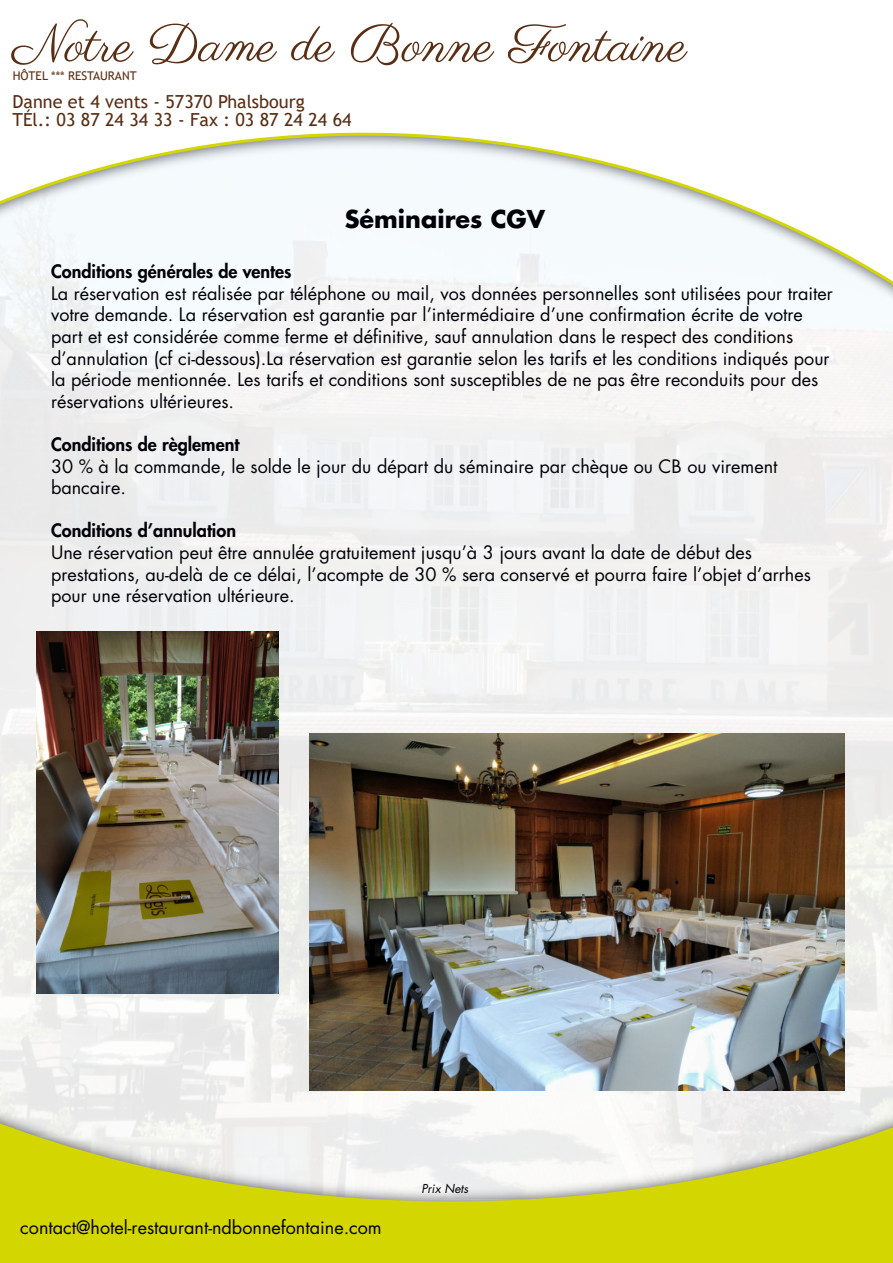
<style>
.page{position:relative;width:893px;height:1263px;background:#fff}
.page>*{position:absolute;margin:0;border:0;box-sizing:border-box;transform-origin:0 0}
.t1{font:52.65px "Parisienne";color:#582e14}
.t2{font:700 24px "Futura Std";color:#000007}
.t3{font:18px/21.6px "Futura Std";color:#000007}
.t4{font:800 18px "Futura Std";color:#000007}
.t5{font:18px/18px "Trebuchet MS";color:#582e14}
.t6{font:12px "Trebuchet MS";color:#582e14}
.t7{font:italic 12px "Futura Std";color:#000007}
</style>
<div class="page">
<div style="left:0;top:433px;width:893px;height:603px;background:#f0f0f0"></div>
<svg style="left:0;top:1036px;width:893px;height:227px"></svg>
<svg style="left:0;top:132px;width:893px;height:301px;fill:#f5f9fb"></svg>
<img style="left:788px;top:132px;width:81px;height:64px">
<img style="left:37px;top:631px;width:241px;height:363px">
<img style="left:309px;top:733px;width:535px;height:357px">
<h1 class="t1" style="left:13px;top:12px;width:676px">Notre Dame de Bonne Fontaine</h1>
<p class="t6" style="left:13px;top:71px;width:125px">HÔTEL *** RESTAURANT</p>
<p class="t5" style="left:13px;top:94px;width:341px">Danne et 4 vents - 57370 Phalsbourg<br>TÉl.: 03 87 24 34 33 - Fax : 03 87 24 24 64</p>
<h2 class="t2" style="left:345px;top:208px;width:202px">Séminaires CGV</h2>
<p class="t4" style="left:51px;top:263px;width:242px">Conditions générales de ventes</p>
<p class="t3" style="left:51px;top:283px;width:783px">La réservation est réalisée par téléphone ou mail, vos données personnelles sont utilisées pour traiter votre demande. La réservation est garantie par l’intermédiaire d’une confirmation écrite de votre part et est considérée comme ferme et définitive, sauf annulation dans le respect des conditions d’annulation (cf ci-dessous).La réservation est garantie selon les tarifs et les conditions indiqués pour la période mentionnée. Les tarifs et conditions sont susceptibles de ne pas être reconduits pour des réservations ultérieures.</p>
<p class="t4" style="left:51px;top:436px;width:190px">Conditions de règlement</p>
<p class="t3" style="left:51px;top:456px;width:728px">30 % à la commande, le solde le jour du départ du séminaire par chèque ou CB ou virement bancaire.</p>
<p class="t4" style="left:51px;top:522px;width:187px">Conditions d’annulation</p>
<p class="t3" style="left:51px;top:542px;width:761px">Une réservation peut être annulée gratuitement jusqu’à 3 jours avant la date de début des prestations, au-delà de ce délai, l’acompte de 30 % sera conservé et pourra faire l’objet d’arrhes pour une réservation ultérieure.</p>
<p class="t3" style="left:20px;top:1217px;width:363px">contact@hotel-restaurant-ndbonnefontaine.com</p>
<p class="t7" style="left:421px;top:1183px;width:48px">Prix Nets</p>
</div>
